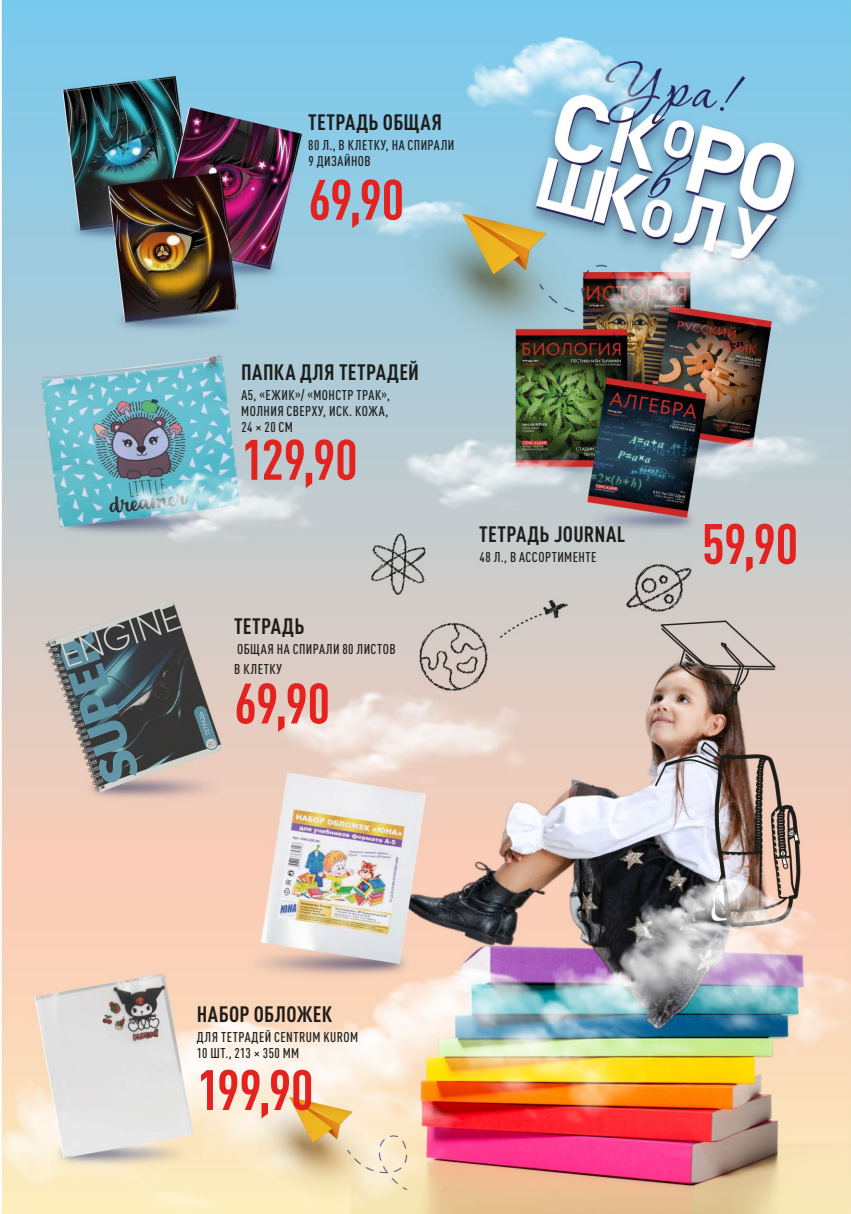
<style>
.page{position:relative;width:851px;height:1214px;background:#fff}
.page>*{position:absolute;margin:0;border:0;box-sizing:border-box;transform-origin:0 0}
.t1{font:700 condensed 56px "DIN Pro";letter-spacing:-.005em;color:#e42320}
.t2{font:700 condensed 22px "DIN Pro";letter-spacing:.015em;color:#1d1d1b}
.t3{font:500 condensed 14px/16px "DIN Pro";letter-spacing:.03em;color:#1d1d1b}
</style>
<div class="page">
<img style="left:1px;top:0;width:849px;height:1213px">
<h2 class="t2" style="left:308px;top:106px;width:135px">ТЕТРАДЬ ОБЩАЯ</h2>
<p class="t3" style="left:308px;top:136px;width:148px">80 Л., В КЛЕТКУ, НА СПИРАЛИ<br>9 ДИЗАЙНОВ</p>
<h1 class="t1" style="left:308px;top:157px;width:97px">69,90</h1>
<h2 class="t2" style="left:241px;top:355px;width:179px">ПАПКА ДЛЯ ТЕТРАДЕЙ</h2>
<p class="t3" style="left:241px;top:385px;width:150px">А5, «ЕЖИК»/ «МОНСТР ТРАК»,<br>МОЛНИЯ СВЕРХУ, ИСК. КОЖА,<br>24 × 20 СМ</p>
<h1 class="t1" style="left:241px;top:417px;width:118px">129,90</h1>
<h2 class="t2" style="left:234px;top:609px;width:72px">ТЕТРАДЬ</h2>
<p class="t3" style="left:234px;top:637px;width:163px;line-height:20px">ОБЩАЯ НА СПИРАЛИ 80 ЛИСТОВ<br>В КЛЕТКУ</p>
<h1 class="t1" style="left:234px;top:661px;width:97px">69,90</h1>
<h2 class="t2" style="left:479px;top:517px;width:147px">ТЕТРАДЬ JOURNAL</h2>
<p class="t3" style="left:479px;top:547px;width:118px">48 Л., В АССОРТИМЕНТЕ</p>
<h1 class="t1" style="left:702px;top:501px;width:97px">59,90</h1>
<h2 class="t2" style="left:197px;top:997px;width:137px">НАБОР ОБЛОЖЕК</h2>
<p class="t3" style="left:197px;top:1027px;width:163px">ДЛЯ ТЕТРАДЕЙ CENTRUM KUROM<br>10 ШТ., 213 × 350 ММ</p>
<h1 class="t1" style="left:197px;top:1047px;width:118px">199,90</h1>
</div>
